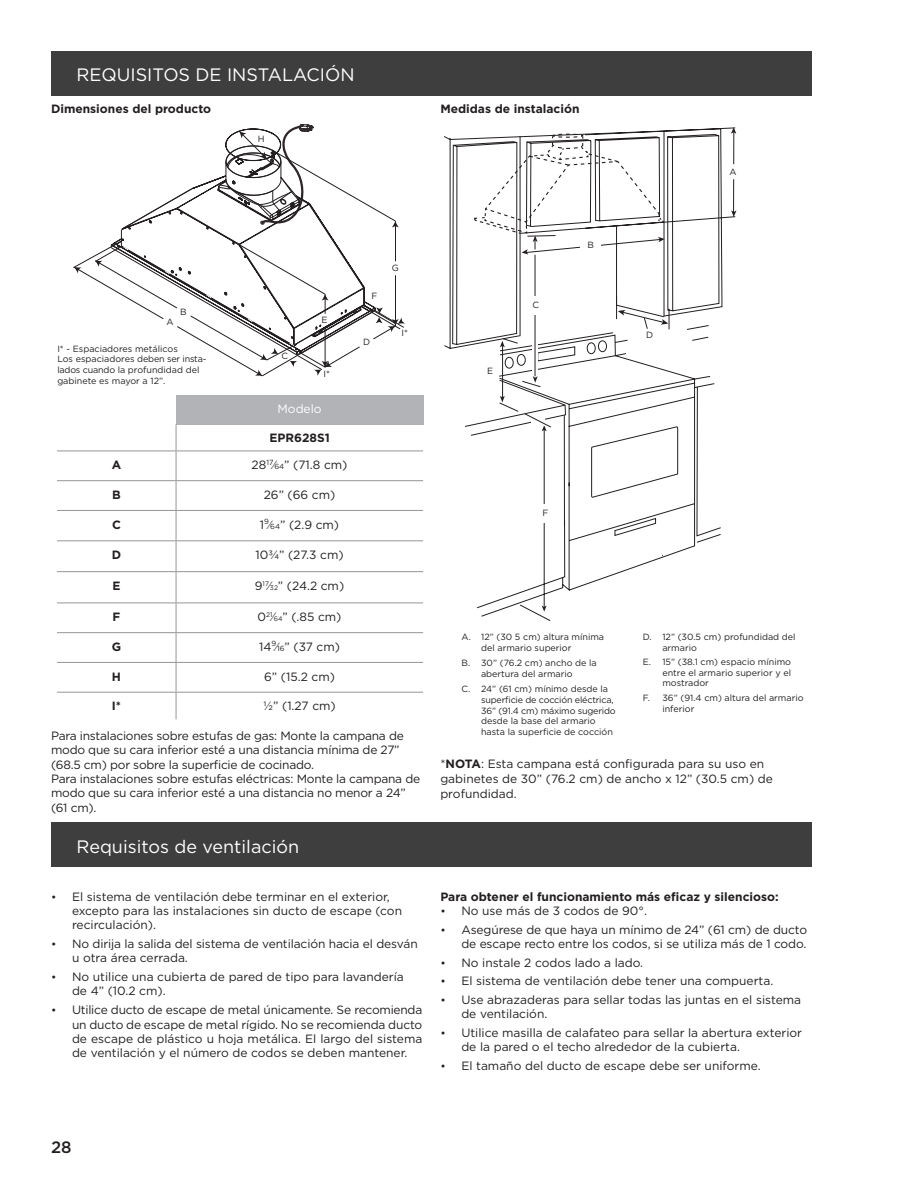
<style>
.page{position:relative;width:918px;height:1188px;background:#fff}
.page>*{position:absolute;margin:0;border:0;box-sizing:border-box;transform-origin:0 0}
.t1{font:18px "Gotham";color:#fff}
.t2{font:500 16.5px "Gotham";color:#231f20}
.General_Text{font:12px/14.4px "Gotham";color:#231f20}
.General_Text-2{font:12px/14.4px "Gotham";letter-spacing:-.02em;color:#231f20}
.General_Text-3{font:700 12px "Gotham";color:#231f20}
.General_Text-4{font:12px "Gotham";color:#fff}
.t3{font:9px/10.8px "Gotham";color:#231f20}
.s1{font-size:7.35px}
.s2{font-size:6.6px}
.s3{font-size:11.25px}
.s4{font-weight:700}
</style>
<div class="page">
<div style="left:51px;top:51px;width:761px;height:44px;background:#3e3e3f"></div>
<svg style="left:73px;top:124px;width:332px;height:252px"></svg>
<div style="left:176px;top:395px;width:247px;height:29px;background:#b2b3b7"></div>
<hr style="left:57px;top:451px;width:119px;height:1px;background:#939598">
<hr style="left:176px;top:451px;width:247px;height:1px;background:#939598">
<hr style="left:57px;top:480px;width:119px;height:1px;background:#939598">
<hr style="left:176px;top:480px;width:247px;height:1px;background:#939598">
<hr style="left:57px;top:510px;width:119px;height:1px;background:#939598">
<hr style="left:176px;top:510px;width:247px;height:1px;background:#939598">
<svg style="left:176px;top:424px;width:1px;height:116px"></svg>
<hr style="left:57px;top:540px;width:119px;height:1px;background:#939598">
<hr style="left:176px;top:540px;width:247px;height:1px;background:#939598">
<hr style="left:176px;top:541px;width:1px;height:30px;background:#939598">
<hr style="left:176px;top:572px;width:1px;height:31px;background:#939598">
<svg style="left:176px;top:604px;width:1px;height:115px"></svg>
<hr style="left:57px;top:571px;width:119px;height:1px;background:#939598">
<hr style="left:176px;top:571px;width:247px;height:1px;background:#939598">
<hr style="left:57px;top:603px;width:119px;height:1px;background:#939598">
<hr style="left:176px;top:603px;width:247px;height:1px;background:#939598">
<hr style="left:57px;top:632px;width:119px;height:1px;background:#939598">
<hr style="left:176px;top:632px;width:247px;height:1px;background:#939598">
<hr style="left:57px;top:662px;width:119px;height:1px;background:#939598">
<hr style="left:176px;top:662px;width:247px;height:1px;background:#939598">
<hr style="left:57px;top:692px;width:119px;height:1px;background:#939598">
<hr style="left:176px;top:692px;width:247px;height:1px;background:#939598">
<svg style="left:444px;top:127px;width:292px;height:222px"></svg>
<svg style="left:452px;top:130px;width:270px;height:491px"></svg>
<svg style="left:542px;top:606px;width:5px;height:6px"></svg>
<hr style="left:502px;top:345px;width:1px;height:53px;background:#231f20">
<svg style="left:500px;top:341px;width:5px;height:6px"></svg>
<svg style="left:470px;top:376px;width:96px;height:60px"></svg>
<svg style="left:532px;top:330px;width:5px;height:41px"></svg>
<hr style="left:535px;top:240px;width:1px;height:136px;background:#231f20">
<svg style="left:473px;top:133px;width:195px;height:197px"></svg>
<svg style="left:731px;top:127px;width:5px;height:7px"></svg>
<svg style="left:731px;top:210px;width:6px;height:7px"></svg>
<hr style="left:733px;top:179px;width:1px;height:34px;background:#231f20">
<hr style="left:733px;top:132px;width:1px;height:32px;background:#231f20">
<div style="left:580px;top:236px;width:21px;height:19px;background:#fff"></div>
<div style="left:527px;top:297px;width:18px;height:18px;background:#fff"></div>
<div style="left:535px;top:504px;width:21px;height:19px;background:#fff"></div>
<div style="left:51px;top:823px;width:761px;height:44px;background:#3e3e3f"></div>
<p class="t1" style="left:77px;top:63px;width:280px">REQUISITOS DE INSTALACIÓN</p>
<p class="General_Text-3" style="left:51px;top:100px;width:162px">Dimensiones del producto</p>
<p class="t3" style="left:258px;top:134px;width:8px">H</p>
<p class="General_Text-3" style="left:440px;top:101px;width:141px">Medidas de instalación</p>
<p class="t3" style="left:730px;top:166px;width:9px">A</p>
<p class="t3" style="left:180px;top:306px;width:8px">B</p>
<p class="t3" style="left:166px;top:317px;width:9px">A</p>
<p class="t3" style="left:321px;top:314px;width:8px">E</p>
<p class="t3" style="left:57px;top:343px;width:151px">I* - Espaciadores metálicos<br>Los espaciadores deben ser insta&shy;lados cuando la profundidad del gabinete es mayor a 12”.</p>
<p class="t3" style="left:281px;top:351px;width:8px">C</p>
<p class="t3" style="left:324px;top:368px;width:8px">I*</p>
<p class="General_Text-4" style="left:278px;top:401px;width:46px">Modelo</p>
<p class="General_Text-3" style="left:269px;top:430px;width:62px">EPR628S1</p>
<p class="t3" style="left:372px;top:290px;width:7px">F</p>
<p class="t3" style="left:363px;top:336px;width:9px">D</p>
<p class="t3" style="left:392px;top:262px;width:9px">G</p>
<p class="t3" style="left:402px;top:327px;width:8px">I*</p>
<p class="General_Text-3" style="left:112px;top:457px;width:11px">A</p>
<p class="General_Text" style="left:252px;top:457px;width:97px">28<sup>17</sup>⁄<span class="s1">64</span>” (71.8 cm)</p>
<p class="General_Text-3" style="left:112px;top:487px;width:10px">B</p>
<p class="General_Text" style="left:264px;top:487px;width:73px">26” (66 cm)</p>
<p class="General_Text-3" style="left:112px;top:516px;width:10px">C</p>
<p class="General_Text" style="left:260px;top:517px;width:81px">1<sup>9</sup>⁄<span class="s1">64</span>” (2.9 cm)</p>
<p class="General_Text-3" style="left:112px;top:547px;width:11px">D</p>
<p class="General_Text" style="left:255px;top:547px;width:90px">10¾” (27.3 cm)</p>
<p class="General_Text-3" style="left:113px;top:578px;width:10px">E</p>
<p class="General_Text" style="left:255px;top:578px;width:91px">9<sup>17</sup>⁄<span class="s2">32</span>” (24.2 cm)</p>
<p class="General_Text-3" style="left:113px;top:609px;width:9px">F</p>
<p class="General_Text" style="left:258px;top:609px;width:85px">0<sup>21</sup>⁄<span class="s2">64</span>” (.85 cm)</p>
<p class="General_Text-3" style="left:112px;top:639px;width:11px">G</p>
<p class="General_Text" style="left:259px;top:639px;width:83px">14<sup>9</sup>⁄<span class="s1">16</span>” (37 cm)</p>
<p class="General_Text-3" style="left:112px;top:668px;width:11px">H</p>
<p class="General_Text" style="left:264px;top:669px;width:72px">6” (15.2 cm)</p>
<p class="General_Text-3" style="left:112px;top:698px;width:11px">I*</p>
<p class="General_Text" style="left:263px;top:699px;width:74px">½” (1.27 cm)</p>
<p class="General_Text-2" style="left:51px;top:728px;width:354px">Para instalaciones sobre estufas de gas: Monte la campana de modo que su cara inferior esté a una distancia mínima de 27” (68.5 cm) por sobre la superficie de cocinado.</p>
<p class="General_Text-2" style="left:51px;top:771px;width:371px">Para instalaciones sobre estufas eléctricas: Monte la campana de modo que su cara inferior esté a una distancia no menor a 24” (61 cm).</p>
<p class="t1" style="left:77px;top:835px;width:224px">Requisitos de ventilación</p>
<p class="General_Text" style="left:72px;top:889px;width:332px;text-indent:-21px"><span class="s3">•</span> El sistema de ventilación debe terminar en el exterior, excepto para las instalaciones sin ducto de escape (con recirculación).</p>
<p class="General_Text" style="left:72px;top:936px;width:347px;text-indent:-21px"><span class="s3">•</span> No dirija la salida del sistema de ventilación hacia el desván u otra área cerrada.</p>
<p class="General_Text" style="left:72px;top:969px;width:333px;text-indent:-21px"><span class="s3">•</span> No utilice una cubierta de pared de tipo para lavandería de 4” (10.2 cm).</p>
<p class="General_Text" style="left:72px;top:1002px;width:352px;text-align:justify;text-indent:-21px"><span class="s3">•</span> Utilice ducto de escape de metal únicamente. Se recomienda un ducto de escape de metal rígido. No se recomienda ducto de escape de plástico u hoja metálica. El largo del sistema de ventilación y el número de codos se deben mantener.</p>
<p class="t3" style="left:487px;top:366px;width:8px">E</p>
<p class="t3" style="left:532px;top:300px;width:8px">C</p>
<p class="t3" style="left:587px;top:239px;width:8px">B</p>
<p class="t3" style="left:646px;top:329px;width:9px">D</p>
<p class="t3" style="left:542px;top:507px;width:7px">F</p>
<p class="t3" style="left:481px;top:631px;width:125px;text-indent:-20px">A. 12” (30 5 cm) altura mínima del armario superior</p>
<p class="t3" style="left:462px;top:657px;width:137px;text-align:center">B. 30” (76.2 cm) ancho de la abertura del armario</p>
<p class="t3" style="left:481px;top:683px;width:136px;text-indent:-20px">C. 24” (61 cm) mínimo desde la superficie de cocción eléctrica,<br>36” (91.4 cm) máximo sugerido desde la base del armario hasta la superficie de cocción</p>
<p class="t3" style="left:662px;top:632px;width:135px;text-indent:-20px">D. 12” (30.5 cm) profundidad del armario</p>
<p class="t3" style="left:662px;top:657px;width:130px;text-align:justify;text-indent:-20px">E. 15” (38.1 cm) espacio mínimo entre el armario superior y el mostrador</p>
<p class="t3" style="left:662px;top:693px;width:143px;text-indent:-20px">F. 36” (91.4 cm) altura del armario inferior</p>
<p class="General_Text" style="left:440px;top:757px;width:325px">*<span class="s4">NOTA</span>: Esta campana está configurada para su uso en</p>
<p class="General_Text" style="left:440px;top:771px;width:334px">gabinetes de 30” (76.2 cm) de ancho x 12” (30.5 cm) de</p>
<p class="General_Text" style="left:440px;top:786px;width:78px">profundidad.</p>
<p class="General_Text-3" style="left:440px;top:888px;width:340px">Para obtener el funcionamiento más eficaz y silencioso:</p>
<p class="General_Text" style="left:440px;top:903px;width:208px"><span class="s3">•</span> No use más de 3 codos de 90°.</p>
<p class="General_Text" style="left:440px;top:922px;width:368px;text-align:right"><span class="s3">•</span> Asegúrese de que haya un mínimo de 24” (61 cm) de ducto de escape recto entre los codos, si se utiliza más de 1 codo.</p>
<p class="General_Text" style="left:440px;top:955px;width:204px"><span class="s3">•</span> No instale 2 codos lado a lado.</p>
<p class="General_Text" style="left:440px;top:974px;width:334px"><span class="s3">•</span> El sistema de ventilación debe tener una compuerta.</p>
<p class="General_Text" style="left:461px;top:992px;width:341px;text-indent:-21px"><span class="s3">•</span> Use abrazaderas para sellar todas las juntas en el sistema de ventilación.</p>
<p class="General_Text" style="left:461px;top:1025px;width:342px;text-indent:-21px"><span class="s3">•</span> Utilice masilla de calafateo para sellar la abertura exterior de la pared o el techo alrededor de la cubierta.</p>
<p class="General_Text" style="left:440px;top:1058px;width:322px"><span class="s3">•</span> El tamaño del ducto de escape debe ser uniforme.</p>
<h2 class="t2" style="left:51px;top:1136px;width:22px">28</h2>
</div>
